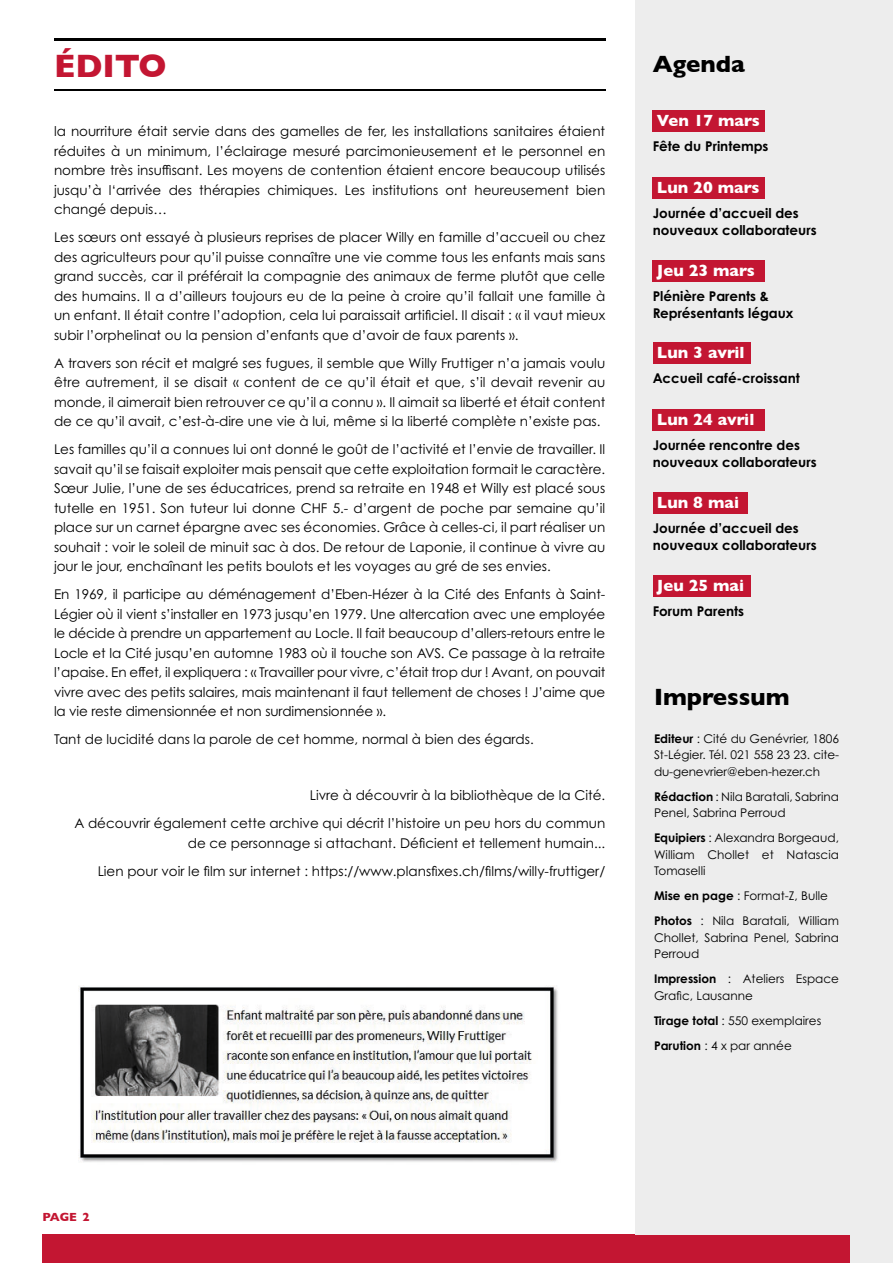
<style>
.page{position:relative;width:893px;height:1263px;background:#fff}
.page>*{position:absolute;margin:0;border:0;box-sizing:border-box;transform-origin:0 0}
.t1{font:700 33px "Gill Sans";color:#c31632}
.t2{font:700 24px "Gill Sans";color:#000}
.t3{font:700 16.5px "Gill Sans";color:#fff}
.t4{font:13.5px/19.5px "Century Gothic Pro";color:#000;text-align:justify}
.t5{font:700 13.5px/16.5px "Century Gothic Pro";color:#000}
.t6{font:12px/16.5px "Century Gothic Pro";color:#000}
.t7{font:700 12px "Gill Sans";color:#c31632}
.s1{font-weight:700}
</style>
<div class="page">
<div style="left:43px;top:1234px;width:807px;height:29px;background:#c31632"></div>
<div style="left:636px;top:0;width:257px;height:1234px;background:#ededed"></div>
<div style="left:653px;top:110px;width:112px;height:22px;background:#c31632"></div>
<div style="left:653px;top:342px;width:97px;height:22px;background:#c31632"></div>
<div style="left:653px;top:177px;width:112px;height:22px;background:#c31632"></div>
<div style="left:653px;top:409px;width:112px;height:22px;background:#c31632"></div>
<div style="left:653px;top:260px;width:112px;height:22px;background:#c31632"></div>
<div style="left:653px;top:492px;width:94px;height:22px;background:#c31632"></div>
<div style="left:653px;top:575px;width:97px;height:22px;background:#c31632"></div>
<img style="left:79px;top:985px;width:479px;height:177px">
<div style="left:850px;top:1234px;width:43px;height:29px;background:#ededed"></div>
<hr style="left:54px;top:38px;width:551px;height:3px;background:#000">
<hr style="left:54px;top:89px;width:551px;height:2px;background:#000">
<h1 class="t1" style="left:54px;top:39px;width:114px">ÉDITO</h1>
<h2 class="t2" style="left:653px;top:45px;width:94px">Agenda</h2>
<p class="t4" style="left:54px;top:121px;width:553px">la nourriture était servie dans des gamelles de fer, les installations sanitaires étaient réduites à un minimum, l’éclairage mesuré parcimonieusement et le personnel en nombre très insuffisant. Les moyens de contention étaient encore beaucoup utilisés jusqu’à l‘arrivée des thérapies chimiques. Les institutions ont heureusement bien changé depuis…</p>
<p class="t4" style="left:54px;top:227px;width:553px">Les sœurs ont essayé à plusieurs reprises de placer Willy en famille d’accueil ou chez des agriculteurs pour qu’il puisse connaître une vie comme tous les enfants mais sans grand succès, car il préférait la compagnie des animaux de ferme plutôt que celle des humains. Il a d’ailleurs toujours eu de la peine à croire qu’il fallait une famille à un enfant. Il était contre l’adoption, cela lui paraissait artificiel. Il disait : « il vaut mieux subir l’orphelinat ou la pension d’enfants que d’avoir de faux parents ».</p>
<p class="t4" style="left:54px;top:353px;width:553px">A travers son récit et malgré ses fugues, il semble que Willy Fruttiger n’a jamais voulu être autrement, il se disait « content de ce qu’il était et que, s’il devait revenir au monde, il aimerait bien retrouver ce qu’il a connu ». Il aimait sa liberté et était content de ce qu’il avait, c’est-à-dire une vie à lui, même si la liberté complète n’existe pas.</p>
<p class="t4" style="left:54px;top:439px;width:553px">Les familles qu’il a connues lui ont donné le goût de l’activité et l’envie de travailler. Il savait qu’il se faisait exploiter mais pensait que cette exploitation formait le caractère.<br>Sœur Julie, l’une de ses éducatrices, prend sa retraite en 1948 et Willy est placé sous tutelle en 1951. Son tuteur lui donne CHF 5.- d’argent de poche par semaine qu’il place sur un carnet épargne avec ses économies. Grâce à celles-ci, il part réaliser un souhait : voir le soleil de minuit sac à dos. De retour de Laponie, il continue à vivre au jour le jour, enchaînant les petits boulots et les voyages au gré de ses envies.</p>
<p class="t4" style="left:54px;top:584px;width:553px">En 1969, il participe au déménagement d’Eben-Hézer à la Cité des Enfants à Saint-Légier où il vient s’installer en 1973 jusqu’en 1979. Une altercation avec une employée le décide à prendre un appartement au Locle. Il fait beaucoup d’allers-retours entre le Locle et la Cité jusqu’en automne 1983 où il touche son AVS. Ce passage à la retraite l’apaise. En effet, il expliquera : « Travailler pour vivre, c’était trop dur ! Avant, on pouvait vivre avec des petits salaires, mais maintenant il faut tellement de choses ! J’aime que la vie reste dimensionnée et non surdimensionnée ».</p>
<p class="t4" style="left:54px;top:729px;width:481px">Tant de lucidité dans la parole de cet homme, normal à bien des égards.</p>
<p class="t4" style="left:74px;top:781px;width:532px;line-height:28px;text-align:right">Livre à découvrir à la bibliothèque de la Cité.<br>A découvrir également cette archive qui décrit l’histoire un peu hors du commun</p>
<p class="t4" style="left:98px;top:829px;width:509px;line-height:28px;text-align:right">de ce personnage si attachant. Déficient et tellement humain...<br>Lien pour voir le film sur internet : https://www.plansfixes.ch/films/willy-fruttiger/</p>
<p class="t3" style="left:657px;top:107px;width:104px">Ven 17 mars</p>
<p class="t5" style="left:653px;top:138px;width:117px">Fête du Printemps</p>
<p class="t3" style="left:657px;top:174px;width:104px">Lun 20 mars</p>
<p class="t5" style="left:653px;top:205px;width:165px">Journée d’accueil des nouveaux collaborateurs</p>
<p class="t3" style="left:657px;top:257px;width:99px">Jeu 23 mars</p>
<p class="t5" style="left:653px;top:288px;width:142px">Plénière Parents &amp;<br>Représentants légaux</p>
<p class="t3" style="left:657px;top:339px;width:89px">Lun 3 avril</p>
<p class="t5" style="left:653px;top:370px;width:149px">Accueil café-croissant</p>
<p class="t3" style="left:657px;top:406px;width:99px">Lun 24 avril</p>
<p class="t5" style="left:653px;top:437px;width:165px">Journée rencontre des nouveaux collaborateurs</p>
<p class="t3" style="left:657px;top:489px;width:84px">Lun 8 mai</p>
<p class="t5" style="left:653px;top:520px;width:165px">Journée d’accueil des nouveaux collaborateurs</p>
<p class="t3" style="left:657px;top:572px;width:89px">Jeu 25 mai</p>
<p class="t5" style="left:653px;top:603px;width:93px">Forum Parents</p>
<h2 class="t2" style="left:654px;top:678px;width:137px">Impressum</h2>
<p class="t6" style="left:654px;top:730px;width:186px;text-align:justify"><span class="s1">Editeur</span> : Cité du Genévrier, 1806<br>St-Légier. Tél. 021 558 23 23. cite&shy;du-genevrier@eben-hezer.ch</p>
<p class="t6" style="left:654px;top:788px;width:186px"><span class="s1">Rédaction</span> : Nila Baratali, Sabrina<br>Penel, Sabrina Perroud</p>
<p class="t6" style="left:654px;top:829px;width:186px;text-align:justify"><span class="s1">Equipiers</span> : Alexandra Borgeaud, William Chollet et Natascia Tomaselli</p>
<p class="t6" style="left:654px;top:883px;width:186px;line-height:25px"><span class="s1">Mise en page</span> : Format-Z, Bulle<br><span class="s1">Photos</span> : Nila Baratali, William</p>
<p class="t6" style="left:654px;top:929px;width:186px">Chollet, Sabrina Penel, Sabrina<br>Perroud</p>
<p class="t6" style="left:654px;top:970px;width:186px"><span class="s1">Impression</span> : Ateliers Espace<br>Grafic, Lausanne</p>
<p class="t6" style="left:654px;top:1008px;width:169px;line-height:25px"><span class="s1">Tirage total</span> : 550 exemplaires<br><span class="s1">Parution</span> : 4 x par année</p>
<p class="t7" style="left:43px;top:1208px;width:49px">PAGE 2</p>
</div>
